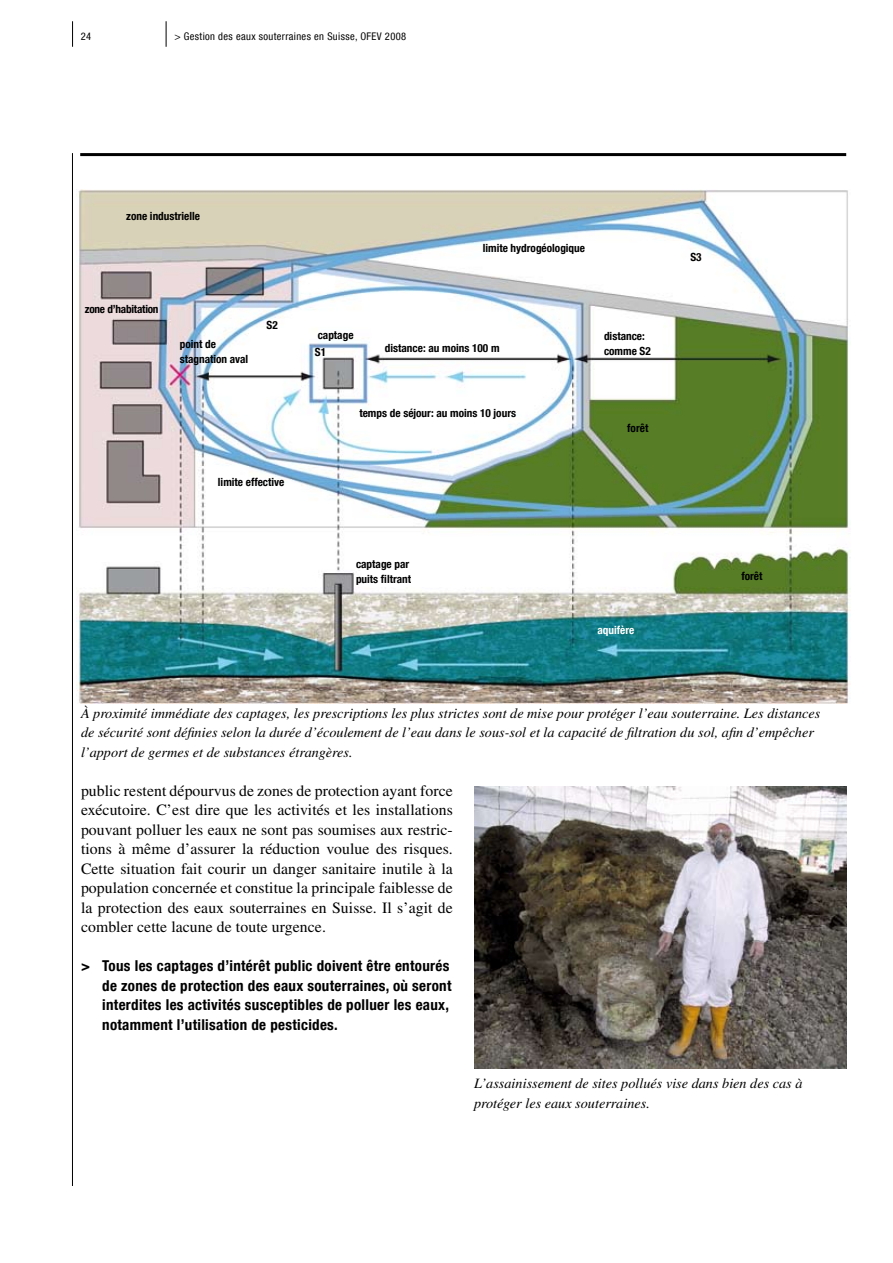
<style>
.page{position:relative;width:893px;height:1263px;background:#fff}
.page>*{position:absolute;margin:0;border:0;box-sizing:border-box;transform-origin:0 0}
.t1{font:15.75px/19.5px "Times LT Std";letter-spacing:.005em;color:#000;text-align:justify}
.t2{font:700 condensed 15px/19.5px "Helvetica Neue LT Com";letter-spacing:.02em;color:#000}
.t3{font:italic 14.25px/19.5px "Times LT Std";color:#000}
.t4{font:700 condensed 11.25px/15px "Helvetica Neue LT Com";color:#000}
.t5{font:700 condensed 11.25px "Helvetica Neue LT Com";letter-spacing:-.02em;color:#000}
.t6{font:700 condensed 11.25px "Helvetica Neue LT Com";color:#fff}
.t7{font:condensed 10.5px "Helvetica Neue LT Com";letter-spacing:.035em;color:#000}
</style>
<div class="page">
<svg style="left:72px;top:21px;width:1px;height:26px"></svg>
<hr style="left:72px;top:153px;width:1px;height:1033px;background:#000">
<hr style="left:80px;top:153px;width:766px;height:3px;background:#000">
<svg style="left:166px;top:21px;width:1px;height:26px"></svg>
<img style="left:77px;top:189px;width:773px;height:514px">
<img style="left:474px;top:786px;width:372px;height:283px">
<p class="t7" style="left:81px;top:30px;width:12px">24</p>
<p class="t7" style="left:174px;top:30px;width:233px">&gt; Gestion des eaux souterraines en Suisse, OFEV 2008</p>
<p class="t4" style="left:126px;top:208px;width:75px">zone industrielle</p>
<p class="t5" style="left:85px;top:303px;width:75px">zone d’habitation</p>
<p class="t4" style="left:180px;top:337px;width:70px">point de stagnation aval</p>
<p class="t4" style="left:267px;top:318px;width:13px">S2</p>
<p class="t4" style="left:218px;top:475px;width:68px">limite effective</p>
<p class="t4" style="left:483px;top:241px;width:104px">limite hydrogéologique</p>
<p class="t4" style="left:318px;top:327px;width:37px">captage</p>
<p class="t4" style="left:315px;top:344px;width:13px">S1</p>
<p class="t4" style="left:385px;top:340px;width:116px">distance: au moins 100 m</p>
<p class="t4" style="left:359px;top:406px;width:158px">temps de séjour: au moins 10 jours</p>
<p class="t4" style="left:604px;top:328px;width:48px">distance: comme S2</p>
<p class="t4" style="left:627px;top:421px;width:23px">forêt</p>
<p class="t4" style="left:356px;top:557px;width:57px">captage par puits filtrant</p>
<p class="t6" style="left:597px;top:623px;width:38px">aquifère</p>
<p class="t4" style="left:690px;top:250px;width:13px">S3</p>
<p class="t4" style="left:741px;top:569px;width:23px">forêt</p>
<p class="t3" style="left:81px;top:703px;width:741px">À proximité immédiate des captages, les prescriptions les plus strictes sont de mise pour protéger l’eau souterraine. Les distances de sécurité sont définies selon la durée d’écoulement de l’eau dans le sous-sol et la capacité de filtration du sol, afin d’empêcher l’apport de germes et de substances étrangères.</p>
<p class="t1" style="left:81px;top:781px;width:373px">public restent dépourvus de zones de protection ayant force exécutoire. C’est dire que les activités et les installations pouvant polluer les eaux ne sont pas soumises aux restric&shy;tions à même d’assurer la réduction voulue des risques.<br>Cette situation fait courir un danger sanitaire inutile à la population concernée et constitue la principale faiblesse de la protection des eaux souterraines en Suisse. Il s’agit de combler cette lacune de toute urgence.</p>
<p class="t2" style="left:102px;top:956px;width:351px;text-indent:-21px">&gt; Tous les captages d’intérêt public doivent être entourés de zones de protection des eaux souterraines, où seront interdites les activités susceptibles de polluer les eaux, notamment l’utilisation de pesticides.</p>
<p class="t3" style="left:474px;top:1074px;width:330px">L’assainissement de sites pollués vise dans bien des cas à protéger les eaux souterraines.</p>
</div>
